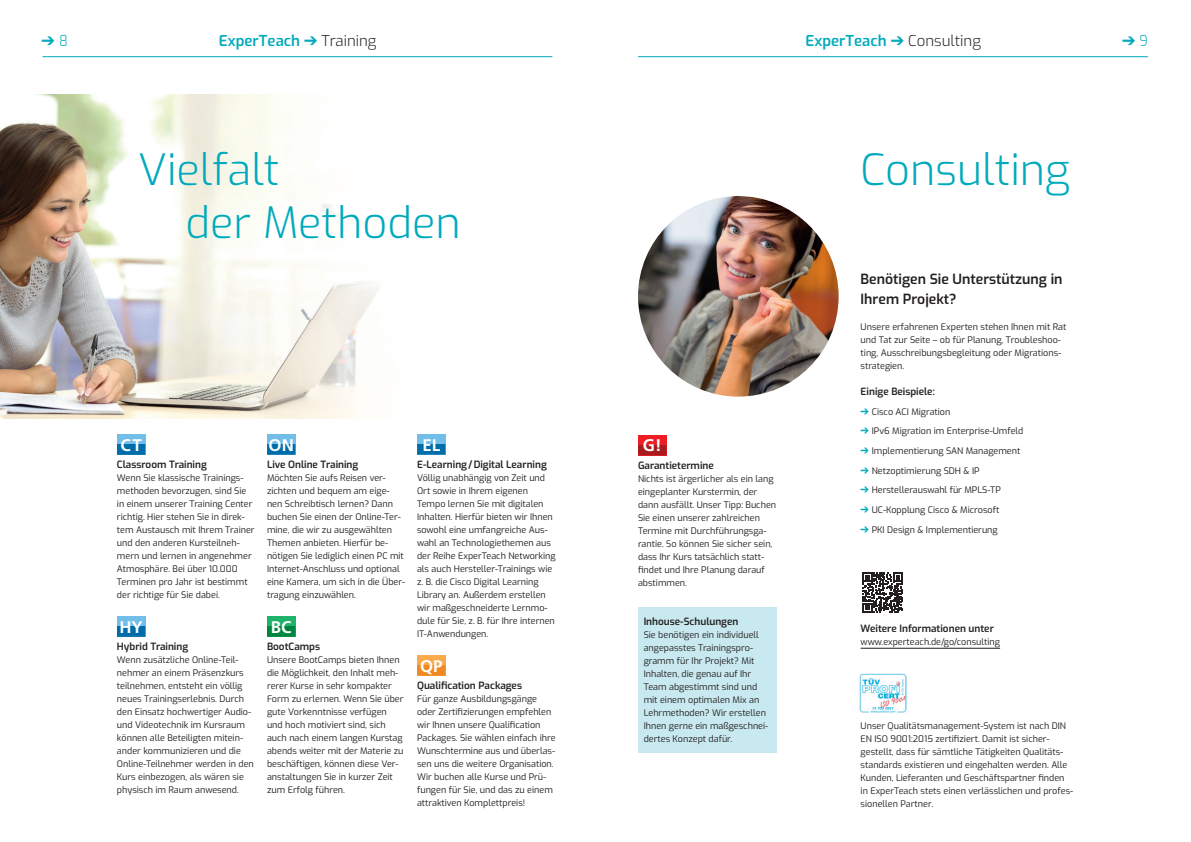
<style>
.page{position:relative;width:1191px;height:842px;background:#fff}
.page>*{position:absolute;margin:0;border:0;box-sizing:border-box;transform-origin:0 0}
.t1{font:300 43.2px/52.8px "Exo";color:#00aabc}
.t2{font:700 23px "Frutiger";color:#fff}
.t3{font:700 16.8px "Frutiger";color:#fff}
.t4{font:600 15px "Exo";color:#00aabc}
.t5{font:300 15px "Exo";color:#00aabc;scale:.9 1}
.t6{font:600 14px/20px "Exo";color:#231f20}
.t7{font:600 10px "Exo";color:#231f20}
.t8{font:9px/13px "Exo";color:#231f20}
.s1{font-weight:300;color:#231f20}
.s2{font-size:16.8px}
.s3{color:#00aabc}
</style>
<div class="page">
<hr style="left:638px;top:56px;width:509px;height:1px;background:#00aabc">
<hr style="left:43px;top:56px;width:509px;height:1px;background:#00aabc">
<div style="left:639px;top:607px;width:138px;height:146px;background:#c8e9ef"></div>
<img style="left:0;top:94px;width:379px;height:324px">
<div style="left:117px;top:435px;width:28px;height:20px;background:#73bde9"></div>
<div style="left:117px;top:445px;width:28px;height:10px;background:#006daa"></div>
<div style="left:117px;top:617px;width:28px;height:20px;background:#73bde9"></div>
<div style="left:117px;top:627px;width:28px;height:10px;background:#006daa"></div>
<div style="left:267px;top:435px;width:28px;height:20px;background:#73bde9"></div>
<div style="left:267px;top:445px;width:28px;height:10px;background:#006daa"></div>
<div style="left:267px;top:617px;width:28px;height:20px;background:#1eb26a"></div>
<div style="left:267px;top:627px;width:28px;height:10px;background:#008540"></div>
<div style="left:417px;top:435px;width:28px;height:20px;background:#73bde9"></div>
<div style="left:417px;top:445px;width:28px;height:10px;background:#006daa"></div>
<div style="left:417px;top:656px;width:28px;height:20px;background:#faa94d"></div>
<div style="left:417px;top:666px;width:28px;height:10px;background:#f18923"></div>
<hr style="left:860px;top:648px;width:140px;height:1px;background:#231f20">
<div style="left:638px;top:435px;width:28px;height:20px;background:#ee1d23"></div>
<div style="left:638px;top:445px;width:28px;height:10px;background:#a61c1f"></div>
<svg style="left:862px;top:572px;width:40px;height:40px"></svg>
<svg style="left:861px;top:712px;width:44px;height:1px"></svg>
<img style="left:859px;top:674px;width:47px;height:38px">
<img style="left:872px;top:707px;width:21px;height:3px">
<img style="left:638px;top:196px;width:200px;height:201px;border-radius:100px">
<h3 class="t5" style="left:42px;top:30px;width:31px">➔ 8</h3>
<h3 class="t4" style="left:219px;top:30px;width:159px">ExperTeach ➔ <span class="s1">Training</span></h3>
<h3 class="t4" style="left:805px;top:30px;width:177px">ExperTeach ➔ <span class="s1">Consulting</span></h3>
<h3 class="t5" style="left:1122px;top:30px;width:30px">➔ 9</h3>
<h1 class="t1" style="left:185px;top:141px;width:277px;text-indent:-47px">Vielfalt<br>der Methoden</h1>
<h1 class="t1" style="left:860px;top:141px;width:211px">Consulting</h1>
<h3 class="t3" style="left:120px;top:437px;width:23px">CT</h3>
<p class="t7" style="left:117px;top:457px;width:91px">Classroom Training</p>
<p class="t8" style="left:117px;top:471px;width:139px">Wenn Sie klassische Trainings&shy;methoden bevorzugen, sind Sie in einem unserer Training Center richtig. Hier stehen Sie in direk&shy;tem Austausch mit Ihrem Trainer und den anderen Kursteilneh&shy;mern und lernen in angenehmer<br>Atmosphäre. Bei über 10.000<br>Terminen pro Jahr ist bestimmt der richtige für Sie dabei.</p>
<h3 class="t3" style="left:119px;top:619px;width:25px">HY</h3>
<p class="t7" style="left:117px;top:639px;width:73px">Hybrid Training</p>
<p class="t8" style="left:117px;top:653px;width:138px">Wenn zusätzliche Online-Teil&shy;nehmer an einem Präsenzkurs teilnehmen, entsteht ein völlig neues Trainingserlebnis. Durch den Einsatz hochwertiger Audio&shy;und Videotechnik im Kursraum können alle Beteiligten mitein&shy;ander kommunizieren und die<br>Online-Teilnehmer werden in den<br>Kurs einbezogen, als wären sie physisch im Raum anwesend.</p>
<h3 class="t3" style="left:268px;top:437px;width:27px">ON</h3>
<p class="t7" style="left:267px;top:457px;width:93px">Live Online Training</p>
<p class="t8" style="left:267px;top:470px;width:140px">Möchten Sie aufs Reisen ver&shy;zichten und bequem am eige&shy;nen Schreibtisch lernen? Dann buchen Sie einen der Online-Ter&shy;mine, die wir zu ausgewählten<br>Themen anbieten. Hierfür be&shy;nötigen Sie lediglich einen PC mit<br>Internet-Anschluss und optional eine Kamera, um sich in die Über&shy;tragung einzuwählen.</p>
<h3 class="t3" style="left:271px;top:619px;width:22px">BC</h3>
<p class="t7" style="left:267px;top:639px;width:55px">BootCamps</p>
<p class="t8" style="left:267px;top:652px;width:138px">Unsere BootCamps bieten Ihnen die Möglichkeit, den Inhalt meh&shy;rerer Kurse in sehr kompakter<br>Form zu erlernen. Wenn Sie über gute Vorkenntnisse verfügen und hoch motiviert sind, sich auch nach einem langen Kurstag abends weiter mit der Materie zu beschäftigen, können diese Ver&shy;anstaltungen Sie in kurzer Zeit zum Erfolg führen.</p>
<h3 class="t3" style="left:422px;top:437px;width:19px">EL</h3>
<p class="t7" style="left:417px;top:457px;width:131px">E-Learning/Digital Learning</p>
<p class="t8" style="left:417px;top:470px;width:140px">Völlig unabhängig von Zeit und<br>Ort sowie in Ihrem eigenen<br>Tempo lernen Sie mit digitalen<br>Inhalten. Hierfür bieten wir Ihnen sowohl eine umfangreiche Aus&shy;wahl an Technologiethemen aus der Reihe ExperTeach Networking als auch Hersteller-Trainings wie z. B. die Cisco Digital Learning<br>Library an. Außerdem erstellen wir maßgeschneiderte Lernmo&shy;dule für Sie, z. B. für Ihre internen<br>IT-Anwendungen.</p>
<h3 class="t3" style="left:420px;top:658px;width:24px">QP</h3>
<p class="t7" style="left:417px;top:678px;width:106px">Qualification Packages</p>
<p class="t8" style="left:417px;top:691px;width:140px">Für ganze Ausbildungsgänge oder Zertifizierungen empfehlen wir Ihnen unsere Qualification<br>Packages. Sie wählen einfach ihre<br>Wunschtermine aus und überlas&shy;sen uns die weitere Organisation.<br>Wir buchen alle Kurse und Prü&shy;fungen für Sie, und das zu einem attraktiven Komplettpreis!</p>
<h2 class="t2" style="left:639px;top:432px;width:27px">G!<span class="s2">G!</span></h2>
<p class="t7" style="left:638px;top:457px;width:77px">Garantietermine</p>
<p class="t8" style="left:638px;top:471px;width:140px">Nichts ist ärgerlicher als ein lang eingeplanter Kurstermin, der dann ausfällt. Unser Tipp: Buchen<br>Sie einen unserer zahlreichen<br>Termine mit Durchführungsga&shy;rantie. So können Sie sicher sein, dass Ihr Kurs tatsächlich statt&shy;findet und Ihre Planung darauf abstimmen.</p>
<p class="t7" style="left:643px;top:613px;width:96px">Inhouse-Schulungen</p>
<p class="t8" style="left:643px;top:627px;width:126px">Sie benötigen ein individuell angepasstes Trainingspro&shy;gramm für Ihr Projekt? Mit<br>Inhalten, die genau auf Ihr<br>Team abgestimmt sind und mit einem optimalen Mix an<br>Lehrmethoden? Wir erstellen<br>Ihnen gerne ein maßgeschnei&shy;dertes Konzept dafür.</p>
<h3 class="t6" style="left:860px;top:268px;width:203px">Benötigen Sie Unterstützung in<br>Ihrem Projekt?</h3>
<p class="t8" style="left:860px;top:320px;width:207px">Unsere erfahrenen Experten stehen Ihnen mit Rat und Tat zur Seite – ob für Planung, Troubleshoo&shy;ting, Ausschreibungsbegleitung oder Migrations&shy;strategien.</p>
<p class="t7" style="left:860px;top:384px;width:76px">Einige Beispiele:</p>
<p class="t8" style="left:860px;top:404px;width:91px"><span class="s3">➔</span> Cisco ACI Migration</p>
<p class="t8" style="left:860px;top:424px;width:164px"><span class="s3">➔</span> IPv6 Migration im Enterprise-Umfeld</p>
<p class="t8" style="left:860px;top:444px;width:161px"><span class="s3">➔</span> Implementierung SAN Management</p>
<p class="t8" style="left:860px;top:463px;width:120px"><span class="s3">➔</span> Netzoptimierung SDH &amp; IP</p>
<p class="t8" style="left:860px;top:483px;width:142px"><span class="s3">➔</span> Herstellerauswahl für MPLS-TP</p>
<p class="t8" style="left:860px;top:503px;width:140px"><span class="s3">➔</span> UC-Kopplung Cisco &amp; Microsoft</p>
<p class="t8" style="left:860px;top:522px;width:139px"><span class="s3">➔</span> PKI Design &amp; Implementierung</p>
<p class="t7" style="left:860px;top:621px;width:135px">Weitere Informationen unter</p>
<p class="t8" style="left:860px;top:634px;width:141px">www.experteach.de/go/consulting</p>
<p class="t8" style="left:860px;top:719px;width:214px">Unser Qualitätsmanagement-System ist nach DIN EN ISO 9001:2015 zertifiziert. Damit ist sicher&shy;gestellt, dass für sämtliche Tätigkeiten Qualitäts&shy;standards existieren und eingehalten werden. Alle Kunden, Lieferanten und Geschäftspartner finden in ExperTeach stets einen verlässlichen und profes&shy;sionellen Partner.</p>
</div>
